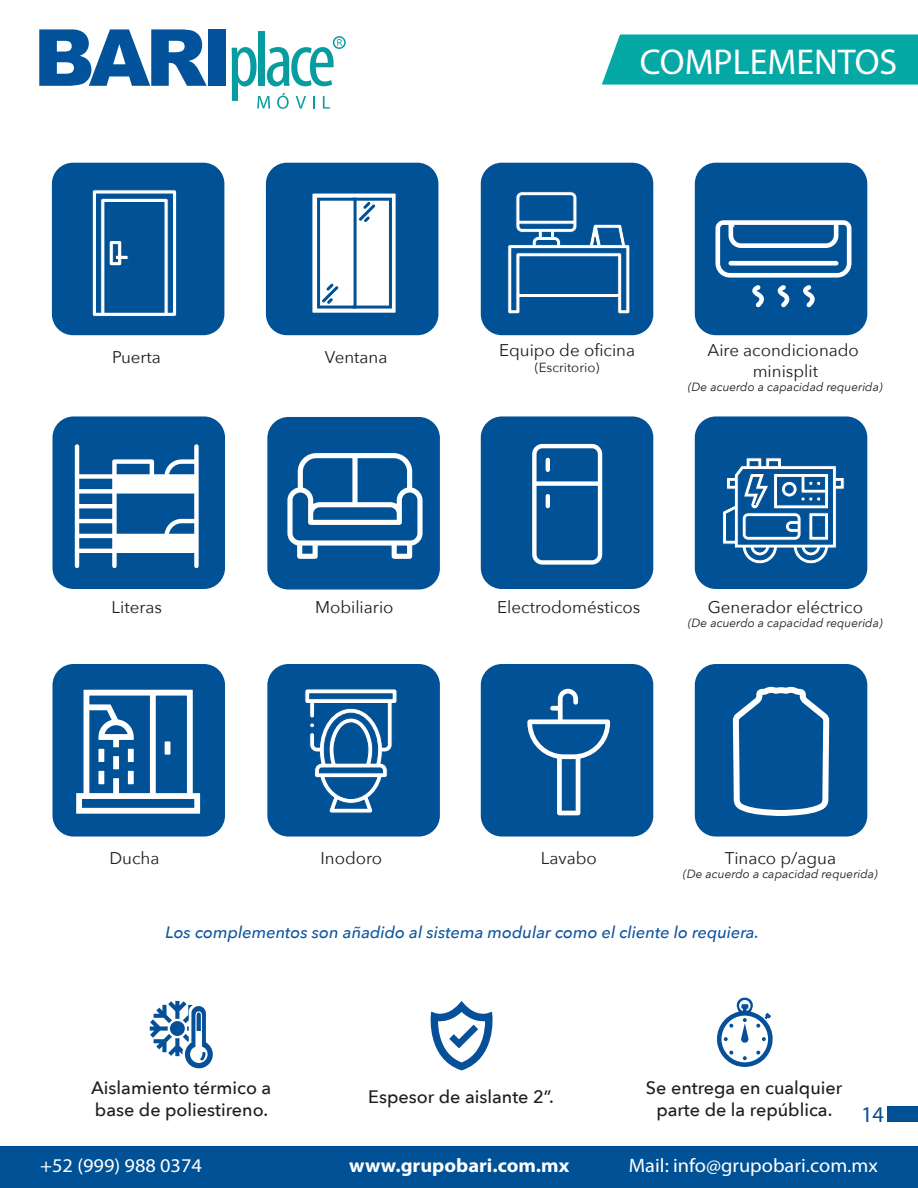
<style>
.page{position:relative;width:918px;height:1188px;background:#fff}
.page>*{position:absolute;margin:0;border:0;box-sizing:border-box;transform-origin:0 0}
.t1{font:36px "Myriad Pro";color:#fff}
.t2{font:22.5px "Myriad Pro";color:#015196}
.t3{font:19.5px "Myriad Pro";color:#fff;scale:1.04 1}
.t4{font:700 19.5px "Myriad Pro";color:#fff;scale:1.04 1}
.t5{font:500 18px/21.6px "Avenir Next";color:#1e1e1c}
.t6{font:16.95px/20.2px "Avenir Next";color:#1e1e1c;text-align:center}
.t7{font:italic 500 16.5px "Avenir Next";color:#1056a0}
.t8{font:13.2px "Avenir Next";color:#1e1e1c}
.t9{font:italic 11.85px "Avenir Next";color:#1e1e1c}
</style>
<div class="page">
<div style="left:0;top:1147px;width:918px;height:41px;background:#015196"></div>
<div style="left:602px;top:35px;width:316px;height:50px;background:#04a9a6"></div>
<svg style="left:150px;top:1001px;width:63px;height:67px"></svg>
<svg style="left:430px;top:1001px;width:63px;height:69px"></svg>
<svg style="left:717px;top:1017px;width:11px;height:45px"></svg>
<div style="left:481px;top:163px;width:172px;height:172px;background:#015196;border-radius:21px"></div>
<div style="left:481px;top:416px;width:172px;height:173px;background:#015196;border-radius:21px"></div>
<div style="left:267px;top:417px;width:173px;height:173px;background:#015196;border-radius:21px"></div>
<div style="left:53px;top:416px;width:172px;height:173px;background:#015196;border-radius:21px"></div>
<div style="left:695px;top:163px;width:172px;height:172px;background:#015196;border-radius:21px"></div>
<svg style="left:287px;top:453px;width:136px;height:106px"></svg>
<div style="left:266px;top:163px;width:172px;height:172px;background:#015196;border-radius:21px"></div>
<div style="left:52px;top:163px;width:172px;height:172px;background:#015196;border-radius:21px"></div>
<svg style="left:532px;top:443px;width:71px;height:122px"></svg>
<div style="left:544px;top:456px;width:8px;height:17px;background:#fff;border-radius:4px"></div>
<div style="left:543px;top:455px;width:10px;height:20px;border:3px solid #015196;border-radius:4px"></div>
<div style="left:544px;top:492px;width:8px;height:18px;background:#fff;border-radius:4px"></div>
<div style="left:543px;top:491px;width:10px;height:20px;border:3px solid #015196;border-radius:4px"></div>
<svg style="left:507px;top:191px;width:123px;height:123px"></svg>
<svg style="left:715px;top:220px;width:137px;height:58px"></svg>
<div style="left:695px;top:416px;width:172px;height:173px;background:#015196;border-radius:21px"></div>
<svg style="left:723px;top:465px;width:122px;height:83px"></svg>
<div style="left:481px;top:664px;width:172px;height:173px;background:#015196;border-radius:21px"></div>
<div style="left:267px;top:664px;width:173px;height:173px;background:#015196;border-radius:21px"></div>
<div style="left:53px;top:664px;width:172px;height:173px;background:#015196;border-radius:21px"></div>
<div style="left:695px;top:664px;width:172px;height:173px;background:#015196;border-radius:21px"></div>
<svg style="left:76px;top:689px;width:125px;height:125px"></svg>
<div style="left:163px;top:740px;width:9px;height:16px;background:#fff;border:2px solid #015196"></div>
<div style="left:97px;top:769px;width:9px;height:17px;background:#fff;border:2px solid #015196"></div>
<div style="left:97px;top:747px;width:9px;height:16px;background:#fff;border:2px solid #015196"></div>
<div style="left:126px;top:747px;width:9px;height:16px;background:#fff;border:2px solid #015196"></div>
<div style="left:112px;top:755px;width:9px;height:16px;background:#fff;border:2px solid #015196"></div>
<div style="left:126px;top:769px;width:9px;height:17px;background:#fff;border:2px solid #015196"></div>
<svg style="left:728px;top:34px;width:104px;height:1113px"></svg>
<svg style="left:304px;top:689px;width:93px;height:124px"></svg>
<svg style="left:92px;top:189px;width:85px;height:128px"></svg>
<div style="left:309px;top:191px;width:90px;height:125px;background:#fff;border:3px solid #015196"></div>
<div style="left:352px;top:198px;width:40px;height:111px;background:#fff;border:3px solid #015196"></div>
<div style="left:317px;top:198px;width:40px;height:111px;background:#fff;border:3px solid #015196"></div>
<svg style="left:356px;top:199px;width:22px;height:26px"></svg>
<svg style="left:319px;top:281px;width:22px;height:26px"></svg>
<svg style="left:74px;top:444px;width:125px;height:125px"></svg>
<svg style="left:527px;top:688px;width:84px;height:128px"></svg>
<div style="left:333px;top:36px;width:13px;height:13px;border:2px solid #079c9f;border-radius:50%"></div>
<svg style="left:39px;top:29px;width:168px;height:57px"></svg>
<div style="left:208px;top:29px;width:18px;height:57px;background:#02539b"></div>
<div style="left:259px;top:31px;width:6px;height:55px;background:#079c9f"></div>
<svg style="left:232px;top:39px;width:111px;height:70px"></svg>
<div style="left:887px;top:1107px;width:31px;height:15px;background:#015196"></div>
<p class="t6" style="left:112px;top:348px;width:50px">Puerta</p>
<h1 class="t1" style="left:640px;top:40px;width:259px">COMPLEMENTOS</h1>
<p class="t6" style="left:325px;top:348px;width:64px">Ventana</p>
<p class="t6" style="left:499px;top:341px;width:137px">Equipo de oficina</p>
<p class="t8" style="left:535px;top:359px;width:66px">(Escritorio)</p>
<p class="t6" style="left:707px;top:341px;width:153px">Aire acondicionado minisplit</p>
<p class="t9" style="left:688px;top:379px;width:196px">(De acuerdo a capacidad requerida)</p>
<p class="t6" style="left:112px;top:597px;width:52px">Literas</p>
<p class="t6" style="left:315px;top:597px;width:80px">Mobiliario</p>
<p class="t6" style="left:497px;top:597px;width:145px">Electrodomésticos</p>
<p class="t6" style="left:708px;top:597px;width:157px">Generador eléctrico</p>
<p class="t9" style="left:688px;top:615px;width:196px">(De acuerdo a capacidad requerida)</p>
<p class="t6" style="left:109px;top:848px;width:52px">Ducha</p>
<p class="t6" style="left:541px;top:848px;width:58px">Lavabo</p>
<p class="t6" style="left:725px;top:848px;width:113px">Tinaco p/agua</p>
<p class="t9" style="left:683px;top:866px;width:196px">(De acuerdo a capacidad requerida)</p>
<p class="t6" style="left:320px;top:848px;width:63px">Inodoro</p>
<p class="t7" style="left:166px;top:921px;width:595px">Los complementos son añadido al sistema modular como el cliente lo requiera.</p>
<p class="t5" style="left:91px;top:1078px;width:182px">Aislamiento térmico a base de poliestireno.</p>
<p class="t5" style="left:368px;top:1086px;width:187px">Espesor de aislante 2”.</p>
<p class="t5" style="left:646px;top:1078px;width:198px;text-align:center">Se entrega en cualquier parte de la república.</p>
<h2 class="t2" style="left:861px;top:1100px;width:25px">14</h2>
<p class="t3" style="left:40px;top:1154px;width:157px">+52 (999) 988 0374</p>
<p class="t4" style="left:349px;top:1155px;width:213px">www.grupobari.com.mx</p>
<p class="t3" style="left:629px;top:1154px;width:241px">Mail: info@grupobari.com.mx</p>
</div>
